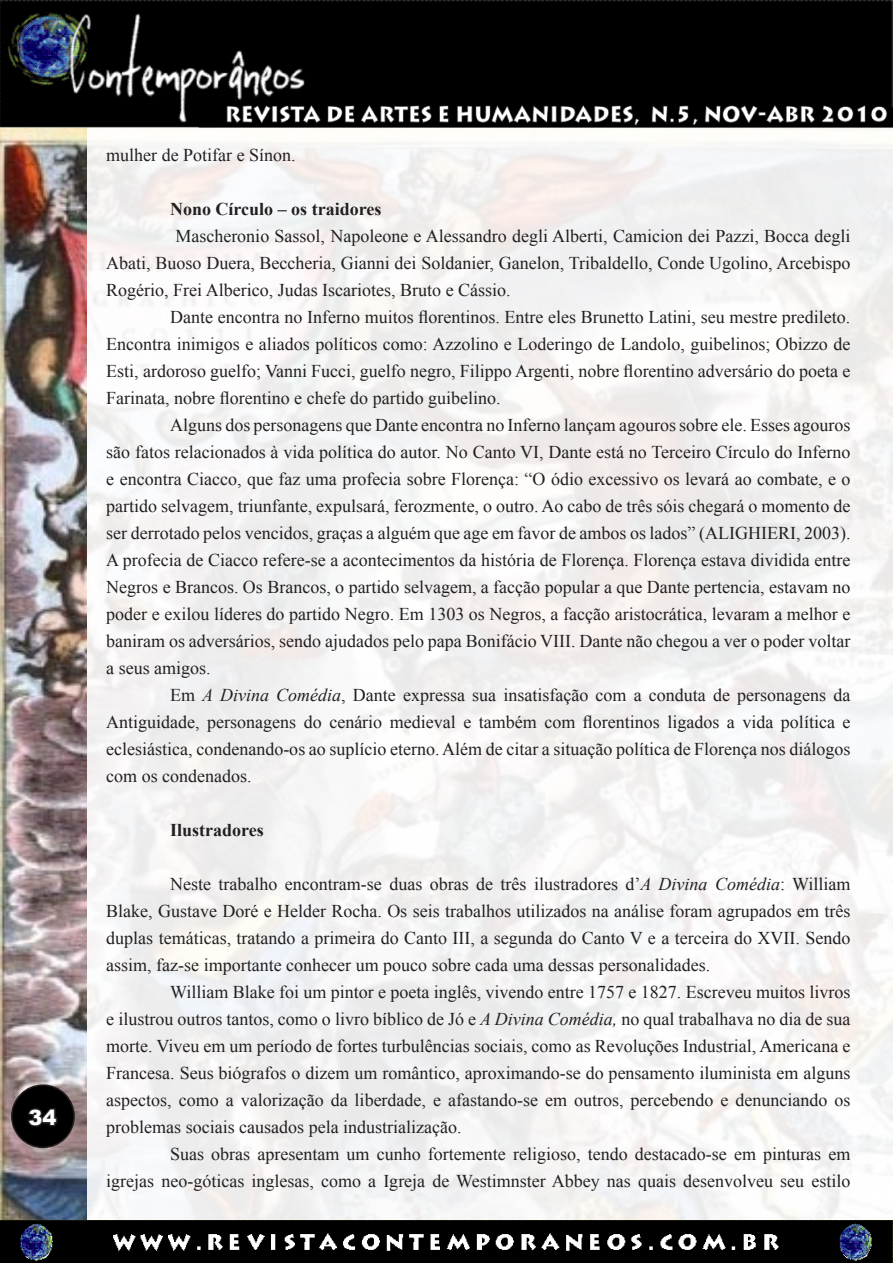
<style>
.page{position:relative;width:893px;height:1263px;background:#fff}
.page>*{position:absolute;margin:0;border:0;box-sizing:border-box;transform-origin:0 0}
.t1{font:900 21px "Arial";color:#fff}
.Body_Text{font:18px/27px "Times New Roman";color:#231f20;text-align:justify}
.Body_Text-2{font:700 18px "Times New Roman";color:#231f20}
.s1{font-style:italic}
</style>
<div class="page">
<img style="left:86px;top:128px;width:807px;height:1092px">
<img style="left:0;top:128px;width:86px;height:1092px">
<img style="left:0;top:1220px;width:893px;height:43px">
<div style="left:12px;top:1085px;width:62px;height:62px;background:#000;border-radius:50%"></div>
<div style="left:11px;top:1084px;width:64px;height:64px;border:2px solid #231f20;border-radius:50%"></div>
<svg style="left:27px;top:1108px;width:31px;height:19px"></svg>
<img style="left:0;top:0;width:893px;height:128px">
<p class="t1" style="left:29px;top:1102px;width:30px">34</p>
<p class="Body_Text" style="left:106px;top:141px;width:191px">mulher de Potifar e Sínon.</p>
<p class="Body_Text-2" style="left:170px;top:197px;width:213px">Nono Círculo – os traidores</p>
<p class="Body_Text" style="left:106px;top:222px;width:746px;text-indent:69px">Mascheronio Sassol, Napoleone e Alessandro degli Alberti, Camicion dei Pazzi, Bocca degli Abati, Buoso Duera, Beccheria, Gianni dei Soldanier, Ganelon, Tribaldello, Conde Ugolino, Arcebispo Rogério, Frei Alberico, Judas Iscariotes, Bruto e Cássio.</p>
<p class="Body_Text" style="left:106px;top:303px;width:746px;text-indent:64px">Dante encontra no Inferno muitos florentinos. Entre eles Brunetto Latini, seu mestre predileto.<br>Encontra inimigos e aliados políticos como: Azzolino e Loderingo de Landolo, guibelinos; Obizzo de Esti, ardoroso guelfo; Vanni Fucci, guelfo negro, Filippo Argenti, nobre florentino adversário do poeta e Farinata, nobre florentino e chefe do partido guibelino.</p>
<p class="Body_Text" style="left:106px;top:411px;width:746px;text-indent:64px">Alguns dos personagens que Dante encontra no Inferno lançam agouros sobre ele. Esses agouros são fatos relacionados à vida política do autor. No Canto VI, Dante está no Terceiro Círculo do Inferno e encontra Ciacco, que faz uma profecia sobre Florença: “O ódio excessivo os levará ao combate, e o partido selvagem, triunfante, expulsará, ferozmente, o outro. Ao cabo de três sóis chegará o momento de ser derrotado pelos vencidos, graças a alguém que age em favor de ambos os lados” (ALIGHIERI, 2003).<br>A profecia de Ciacco refere-se a acontecimentos da história de Florença. Florença estava dividida entre Negros e Brancos. Os Brancos, o partido selvagem, a facção popular a que Dante pertencia, estavam no poder e exilou líderes do partido Negro. Em 1303 os Negros, a facção aristocrática, levaram a melhor e baniram os adversários, sendo ajudados pelo papa Bonifácio VIII. Dante não chegou a ver o poder voltar a seus amigos.</p>
<p class="Body_Text" style="left:106px;top:681px;width:746px;text-indent:64px">Em <span class="s1">A Divina Comédia</span>, Dante expressa sua insatisfação com a conduta de personagens da Antiguidade, personagens do cenário medieval e também com florentinos ligados a vida política e eclesiástica, condenando-os ao suplício eterno. Além de citar a situação política de Florença nos diálogos com os condenados.</p>
<p class="Body_Text-2" style="left:170px;top:818px;width:95px">Ilustradores</p>
<p class="Body_Text" style="left:106px;top:870px;width:746px;text-indent:64px">Neste trabalho encontram-se duas obras de três ilustradores d’<span class="s1">A Divina Comédia</span>: William Blake, Gustave Doré e Helder Rocha. Os seis trabalhos utilizados na análise foram agrupados em três duplas temáticas, tratando a primeira do Canto III, a segunda do Canto V e a terceira do XVII. Sendo assim, faz-se importante conhecer um pouco sobre cada uma dessas personalidades.</p>
<p class="Body_Text" style="left:106px;top:978px;width:746px;text-indent:64px">William Blake foi um pintor e poeta inglês, vivendo entre 1757 e 1827. Escreveu muitos livros e ilustrou outros tantos, como o livro bíblico de Jó e <span class="s1">A Divina Comédia,</span> no qual trabalhava no dia de sua morte. Viveu em um período de fortes turbulências sociais, como as Revoluções Industrial, Americana e Francesa. Seus biógrafos o dizem um romântico, aproximando-se do pensamento iluminista em alguns aspectos, como a valorização da liberdade, e afastando-se em outros, percebendo e denunciando os problemas sociais causados pela industrialização.</p>
<p class="Body_Text" style="left:106px;top:1140px;width:746px;text-align:right">Suas obras apresentam um cunho fortemente religioso, tendo destacado-se em pinturas em<br>igrejas neo-góticas inglesas, como a Igreja de Westimnster Abbey nas quais desenvolveu seu estilo</p>
</div>
